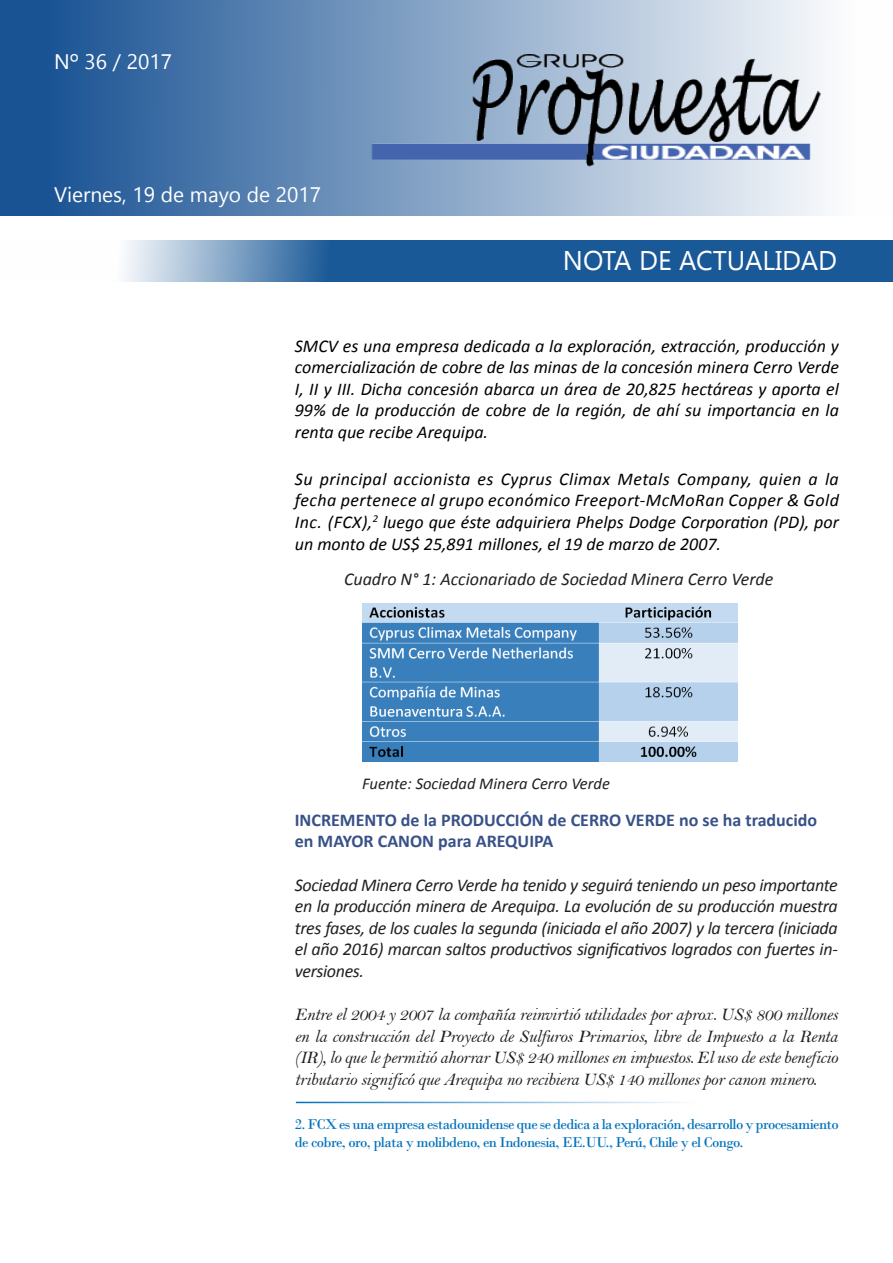
<style>
.page{position:relative;width:893px;height:1263px;background:#fff}
.page>*{position:absolute;margin:0;border:0;box-sizing:border-box;transform-origin:0 0}
.t1{font:italic 18px/21.6px "Calibri";color:#000;text-align:justify}
.t2{font:18px/21.6px "Bell MT Italic";letter-spacing:-.02em;color:#231f20;text-align:justify}
.t3{font:italic 18px/21.6px "Calibri";letter-spacing:-.02em;color:#231f20;text-align:justify}
.t4{font:700 18px/21.6px "Calibri";color:#385188}
.t5{font:italic 18px "Calibri";color:#231f20}
.t6{font:italic 16.5px "Calibri";color:#231f20}
.t7{font:15px/18px "Bodoni";letter-spacing:-.04em;color:#0072bc}
</style>
<div class="page">
<div style="left:0;top:1px;width:893px;height:215px;background:linear-gradient(to right,#0f4a8e,#fff)"></div>
<svg style="left:124px;top:240px;width:769px;height:41px;fill:#1a5997"></svg>
<img style="left:372px;top:54px;width:448px;height:113px">
<img style="left:362px;top:603px;width:375px;height:158px">
<hr style="left:296px;top:1102px;width:400px;height:1px;background:#0072bc">
<svg style="left:565px;top:251px;width:66px;height:20px"></svg>
<svg style="left:642px;top:251px;width:28px;height:19px"></svg>
<div style="left:679px;top:251px;width:157px;height:20px;background:#1a5997"></div>
<svg style="left:56px;top:54px;width:22px;height:15px"></svg>
<svg style="left:113px;top:55px;width:8px;height:17px"></svg>
<svg style="left:128px;top:54px;width:43px;height:16px"></svg>
<svg style="left:135px;top:187px;width:19px;height:15px"></svg>
<svg style="left:162px;top:187px;width:21px;height:15px"></svg>
<svg style="left:248px;top:187px;width:21px;height:15px"></svg>
<svg style="left:277px;top:187px;width:43px;height:15px"></svg>
<svg style="left:86px;top:54px;width:20px;height:16px"></svg>
<svg style="left:54px;top:187px;width:71px;height:18px"></svg>
<svg style="left:192px;top:191px;width:48px;height:16px"></svg>
<p class="t1" style="left:295px;top:334px;width:546px">SMCV es una empresa dedicada a la exploración, extracción, producción y comercialización de cobre de las minas de la concesión minera Cerro Verde I, II y III. Dicha concesión abarca un área de 20,825 hectáreas y aporta el 99% de la producción de cobre de la región, de ahí su importancia en la renta que recibe Arequipa.</p>
<p class="t1" style="left:295px;top:467px;width:546px">Su principal accionista es Cyprus Climax Metals Company, quien a la fecha pertenece al grupo económico Freeport-McMoRan Copper &amp; Gold Inc. (FCX),<sup>2</sup> luego que éste adquiriera Phelps Dodge Corporation (PD), por un monto de US$ 25,891 millones, el 19 de marzo de 2007.</p>
<p class="t5" style="left:344px;top:566px;width:431px">Cuadro N° 1: Accionariado de Sociedad Minera Cerro Verde</p>
<p class="t6" style="left:362px;top:772px;width:249px">Fuente: Sociedad Minera Cerro Verde</p>
<p class="t4" style="left:295px;top:808px;width:524px">INCREMENTO de la PRODUCCIÓN de CERRO VERDE no se ha traducido en MAYOR CANON para AREQUIPA</p>
<p class="t3" style="left:295px;top:873px;width:544px">Sociedad Minera Cerro Verde ha tenido y seguirá teniendo un peso importante en la producción minera de Arequipa. La evolución de su producción muestra tres fases, de los cuales la segunda (iniciada el año 2007) y la tercera (iniciada el año 2016) marcan saltos productivos significativos logrados con fuertes in&shy;versiones.</p>
<p class="t2" style="left:295px;top:1003px;width:545px">Entre el 2004 y 2007 la compañía reinvirtió utilidades por aprox. US$ 800 millones en la construcción del Proyecto de Sulfuros Primarios, libre de Impuesto a la Renta (IR), lo que le permitió ahorrar US$ 240 millones en impuestos. El uso de este beneficio tributario significó que Arequipa no recibiera US$ 140 millones por canon minero.</p>
<p class="t7" style="left:295px;top:1115px;width:546px">2. FCX es una empresa estadounidense que se dedica a la exploración, desarrollo y procesamiento de cobre, oro, plata y molibdeno, en Indonesia, EE.UU., Perú, Chile y el Congo.</p>
</div>
